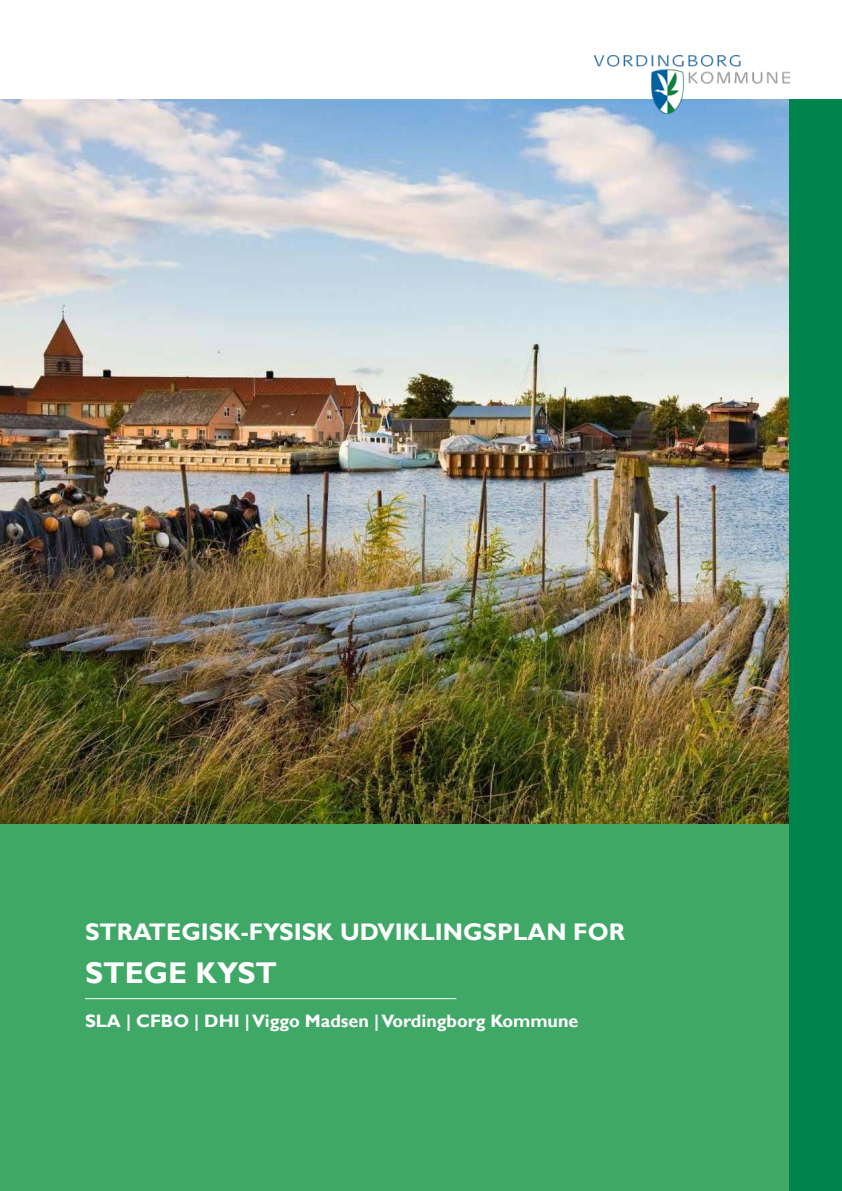
<style>
.page{position:relative;width:842px;height:1191px;background:#fff}
.page>*{position:absolute;margin:0;border:0;box-sizing:border-box;transform-origin:0 0}
.t1{font:700 30px "Gill Sans";color:#fff}
.t2{font:700 24px "Gill Sans";color:#fff}
.t3{font:700 18px "Gill Sans";color:#fff}
</style>
<div class="page">
<img style="left:0;top:100px;width:789px;height:724px">
<div style="left:0;top:824px;width:842px;height:367px;background:#3fa866"></div>
<img style="left:595px;top:56px;width:194px;height:57px">
<div style="left:789px;top:100px;width:53px;height:1091px;background:#00834d"></div>
<hr style="left:85px;top:998px;width:371px;height:1px;background:#fff">
<h2 class="t2" style="left:85px;top:917px;width:541px">STRATEGISK-FYSISK UDVIKLINGSPLAN FOR</h2>
<h1 class="t1" style="left:85px;top:955px;width:193px">STEGE KYST</h1>
<p class="t3" style="left:85px;top:1010px;width:495px">SLA | CFBO | DHI | Viggo Madsen | Vordingborg Kommune</p>
</div>
